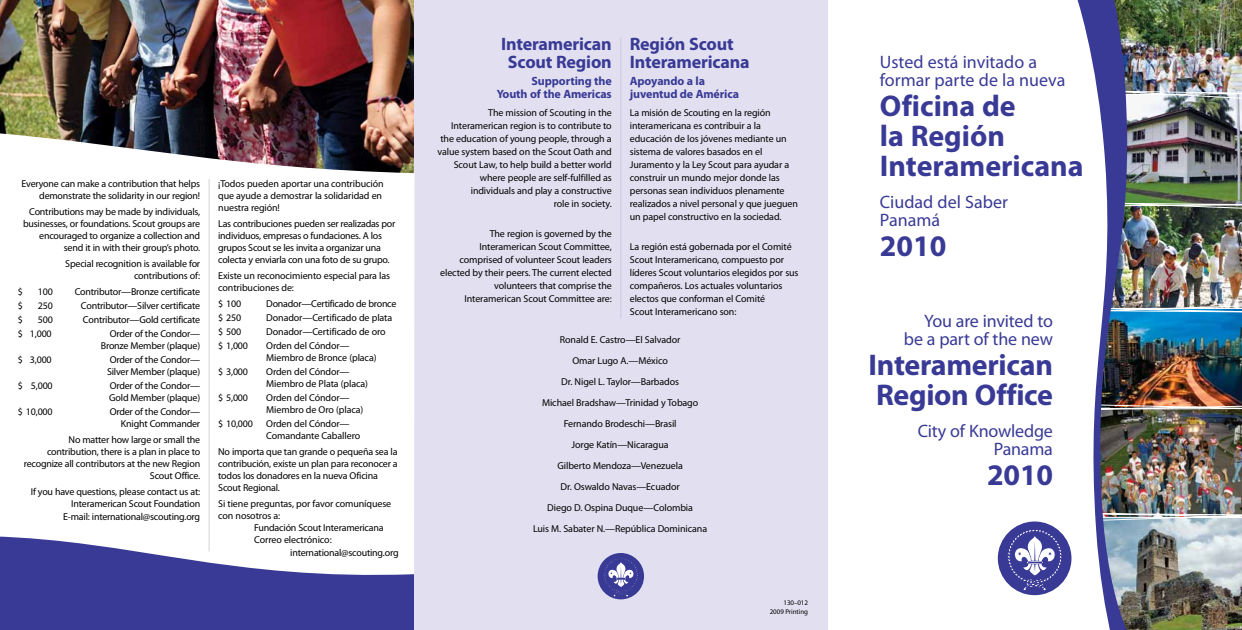
<style>
.page{position:relative;width:1242px;height:630px;background:#fff}
.page>*{position:absolute;margin:0;border:0;box-sizing:border-box;transform-origin:0 0}
.t1{font:700 30px/30px "Myriad Pro";letter-spacing:-.005em;color:#393a96}
.t2{font:18px/18px "Myriad Pro";letter-spacing:-.005em;color:#393a96;text-align:right}
.t3{font:700 18px/18px "Myriad Pro";letter-spacing:-.01em;color:#393a96;text-align:center}
.t4{font:700 12px/13px "Myriad Pro";letter-spacing:-.01em;color:#393a96;text-align:right}
.t5{font:10px/12px "Myriad Pro";letter-spacing:-.015em;color:#000}
.t6{font:7px/9px "Myriad Pro";letter-spacing:-.01em;color:#000;text-align:right}
</style>
<div class="page">
<img style="left:1132px;top:410px;width:110px;height:220px">
<img style="left:1132px;top:0;width:110px;height:203px">
<img style="left:1132px;top:209px;width:110px;height:195px">
<div style="left:414px;top:0;width:414px;height:630px;background:#e2e0f0"></div>
<img style="left:0;top:0;width:414px;height:133px">
<div style="left:998px;top:522px;width:73px;height:73px;background:#393a96;border-radius:50%"></div>
<svg style="left:1008px;top:529px;width:54px;height:62px"></svg>
<svg style="left:0;top:133px;width:414px;height:403px"></svg>
<svg style="left:1132px;top:91px;width:110px;height:9px"></svg>
<svg style="left:1132px;top:203px;width:110px;height:6px"></svg>
<svg style="left:1132px;top:404px;width:110px;height:6px"></svg>
<svg style="left:1132px;top:305px;width:110px;height:8px"></svg>
<svg style="left:1132px;top:513px;width:110px;height:8px"></svg>
<img style="left:1077px;top:0;width:55px;height:630px">
<div style="left:598px;top:553px;width:46px;height:46px;background:#393a96;border-radius:50%"></div>
<svg style="left:604px;top:558px;width:34px;height:39px"></svg>
<svg style="left:0;top:536px;width:414px;height:94px;fill:#393a96"></svg>
<hr style="left:620px;top:37px;width:1px;height:281px;background:#cac7e4">
<hr style="left:209px;top:179px;width:1px;height:372px;background:#d1d3d4">
<p class="t5" style="left:22px;top:178px;width:180px;text-align:right">Everyone can make a contribution that helps demonstrate the solidarity in our region!</p>
<p class="t5" style="left:23px;top:206px;width:179px;text-align:right">Contributions may be made by individuals, businesses, or foundations. Scout groups are encouraged to organize a collection and send it in with their group’s photo.</p>
<p class="t5" style="left:65px;top:258px;width:136px;text-align:right">Special recognition is available for contributions of:</p>
<p class="t5" style="left:18px;top:286px;width:7px">$</p>
<p class="t5" style="left:38px;top:286px;width:16px">100</p>
<p class="t5" style="left:75px;top:286px;width:127px">Contributor—Bronze certificate</p>
<p class="t5" style="left:18px;top:300px;width:7px">$</p>
<p class="t5" style="left:38px;top:300px;width:16px">250</p>
<p class="t5" style="left:81px;top:300px;width:121px">Contributor—Silver certificate</p>
<p class="t5" style="left:18px;top:314px;width:7px">$</p>
<p class="t5" style="left:38px;top:314px;width:16px">500</p>
<p class="t5" style="left:83px;top:314px;width:119px">Contributor—Gold certificate</p>
<p class="t5" style="left:18px;top:328px;width:35px">$ 1,000</p>
<p class="t5" style="left:101px;top:328px;width:101px;text-align:right">Order of the Condor—<br>Bronze Member (plaque)</p>
<p class="t5" style="left:18px;top:354px;width:35px">$ 3,000</p>
<p class="t5" style="left:107px;top:354px;width:95px">Order of the Condor—<br>Silver Member (plaque)</p>
<p class="t5" style="left:18px;top:380px;width:36px">$ 5,000</p>
<p class="t5" style="left:109px;top:380px;width:92px">Order of the Condor—<br>Gold Member (plaque)</p>
<p class="t5" style="left:18px;top:406px;width:36px">$ 10,000</p>
<p class="t5" style="left:110px;top:406px;width:92px;text-align:right">Order of the Condor—<br>Knight Commander</p>
<p class="t5" style="left:24px;top:434px;width:178px;text-align:right">No matter how large or small the contribution, there is a plan in place to recognize all contributors at the new Region<br>Scout Office.</p>
<p class="t5" style="left:31px;top:486px;width:171px;text-align:right">If you have questions, please contact us at:<br>Interamerican Scout Foundation</p>
<p class="t5" style="left:63px;top:511px;width:138px">E-mail: international@scouting.org</p>
<p class="t5" style="left:218px;top:178px;width:167px">¡Todos pueden aportar una contribución que ayude a demostrar la solidaridad en nuestra región!</p>
<p class="t5" style="left:218px;top:218px;width:179px">Las contribuciones pueden ser realizadas por individuos, empresas o fundaciones. A los grupos Scout se les invita a organizar una colecta y enviarla con una foto de su grupo.</p>
<p class="t5" style="left:218px;top:270px;width:173px">Existe un reconocimiento especial para las contribuciones de:</p>
<p class="t5" style="left:218px;top:298px;width:24px">$ 100</p>
<p class="t5" style="left:266px;top:298px;width:132px">Donador—Certificado de bronce</p>
<p class="t5" style="left:218px;top:312px;width:24px">$ 250</p>
<p class="t5" style="left:266px;top:312px;width:128px">Donador—Certificado de plata</p>
<p class="t5" style="left:218px;top:326px;width:24px">$ 500</p>
<p class="t5" style="left:266px;top:326px;width:121px">Donador—Certificado de oro</p>
<p class="t5" style="left:218px;top:340px;width:31px">$ 1,000</p>
<p class="t5" style="left:266px;top:340px;width:112px">Orden del Cóndor—<br>Miembro de Bronce (placa)</p>
<p class="t5" style="left:218px;top:366px;width:31px">$ 3,000</p>
<p class="t5" style="left:266px;top:366px;width:103px">Orden del Cóndor—<br>Miembro de Plata (placa)</p>
<p class="t5" style="left:218px;top:392px;width:31px">$ 5,000</p>
<p class="t5" style="left:266px;top:392px;width:99px">Orden del Cóndor—<br>Miembro de Oro (placa)</p>
<p class="t5" style="left:218px;top:418px;width:36px">$ 10,000</p>
<p class="t5" style="left:266px;top:418px;width:95px">Orden del Cóndor—<br>Comandante Caballero</p>
<p class="t5" style="left:218px;top:446px;width:181px">No importa que tan grande o pequeña sea la contribución, existe un plan para reconocer a todos los donadores en la nueva Oficina Scout Regional.</p>
<p class="t5" style="left:218px;top:498px;width:175px">Si tiene preguntas, por favor comuníquese con nosotros a:</p>
<p class="t5" style="left:254px;top:522px;width:131px">Fundación Scout Interamericana<br>Correo electrónico:</p>
<p class="t5" style="left:290px;top:547px;width:110px">international@scouting.org</p>
<h2 class="t3" style="left:501px;top:34px;width:112px">Interamerican<br>Scout Region</h2>
<p class="t4" style="left:497px;top:74px;width:116px">Supporting the<br>Youth of the Americas</p>
<p class="t5" style="left:437px;top:105px;width:176px;line-height:13px;text-align:right">The mission of Scouting in the Interamerican region is to contribute to the education of young people, through a value system based on the Scout Oath and Scout Law, to help build a better world where people are self-fulfilled as individuals and play a constructive<br>role in society.</p>
<p class="t5" style="left:440px;top:227px;width:173px;line-height:13px;text-align:right">The region is governed by the Interamerican Scout Committee, comprised of volunteer Scout leaders elected by their peers. The current elected volunteers that comprise the Interamerican Scout Committee are:</p>
<h2 class="t3" style="left:630px;top:34px;width:121px;text-align:left">Región Scout<br>Interamericana</h2>
<p class="t4" style="left:630px;top:74px;width:111px;text-align:left">Apoyando a la juventud de América</p>
<p class="t5" style="left:630px;top:105px;width:170px;line-height:13px">La misión de Scouting en la región interamericana es contribuir a la educación de los jóvenes mediante un sistema de valores basados en el Juramento y la Ley Scout para ayudar a construir un mundo mejor donde las personas sean individuos plenamente realizados a nivel personal y que jueguen un papel constructivo en la sociedad.</p>
<p class="t5" style="left:630px;top:240px;width:170px;line-height:13px">La región está gobernada por el Comité Scout Interamericano, compuesto por líderes Scout voluntarios elegidos por sus compañeros. Los actuales voluntarios electos que conforman el Comité<br>Scout Interamericano son:</p>
<p class="t5" style="left:533px;top:329px;width:176px;line-height:21px;text-align:center">Ronald E. Castro—El Salvador<br>Omar Lugo A.—México<br>Dr. Nigel L. Taylor—Barbados<br>Michael Bradshaw—Trinidad y Tobago<br>Fernando Brodeschi—Brasil<br>Jorge Katín—Nicaragua<br>Gilberto Mendoza—Venezuela<br>Dr. Oswaldo Navas—Ecuador<br>Diego D. Ospina Duque—Colombia<br>Luis M. Sabater N.—República Dominicana</p>
<p class="t6" style="left:770px;top:598px;width:40px">130–012<br>2009 Printing</p>
<h2 class="t2" style="left:880px;top:53px;width:187px;text-align:left">Usted está invitado a formar parte de la nueva</h2>
<h1 class="t1" style="left:880px;top:90px;width:205px">Oficina de<br>la Región<br>Interamericana</h1>
<h2 class="t2" style="left:880px;top:192px;width:130px;text-align:left">Ciudad del Saber<br>Panamá</h2>
<h1 class="t1" style="left:880px;top:230px;width:68px">2010</h1>
<h2 class="t2" style="left:904px;top:312px;width:151px">You are invited to be a part of the new</h2>
<h1 class="t1" style="left:869px;top:349px;width:186px">Interamerican<br>Region Office</h1>
<h2 class="t2" style="left:918px;top:421px;width:137px">City of Knowledge<br>Panama</h2>
<h1 class="t1" style="left:987px;top:458px;width:67px">2010</h1>
</div>
